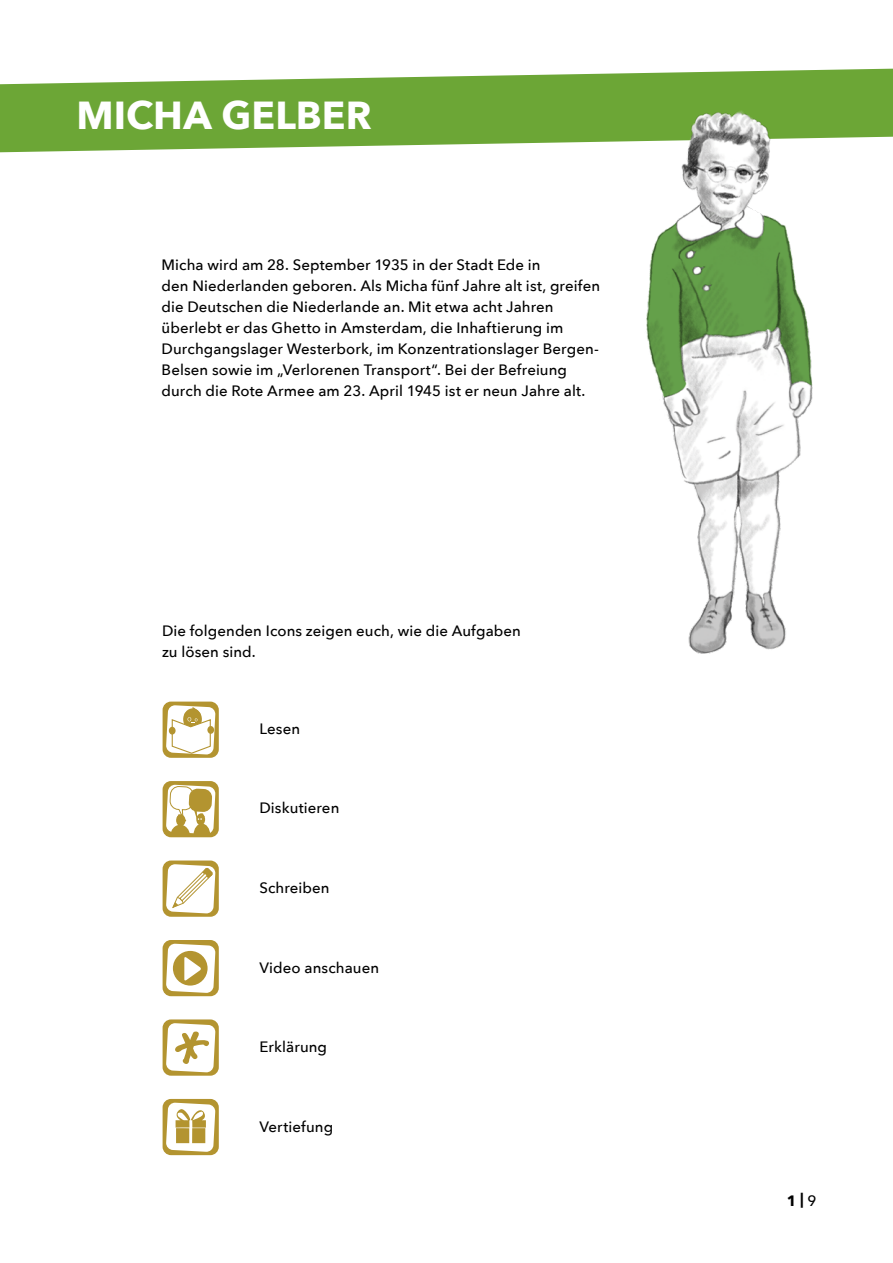
<style>
.page{position:relative;width:893px;height:1263px;background:#fff}
.page>*{position:absolute;margin:0;border:0;box-sizing:border-box;transform-origin:0 0}
.einladung_text{font:700 39px "Avenir Next";color:#fff}
.arbeitsblatt_text{font:500 15px/21px "Avenir Next";letter-spacing:.005em;color:#000}
.t1{font:700 15px "Avenir Next";color:#000}
.s1{font-weight:500}
</style>
<div class="page">
<div style="left:163px;top:1099px;width:56px;height:56px;background:#b39430;border-radius:8px"></div>
<svg style="left:166px;top:1102px;width:49px;height:50px"></svg>
<div style="left:163px;top:860px;width:56px;height:57px;background:#b39430;border-radius:8px"></div>
<svg style="left:166px;top:864px;width:49px;height:49px"></svg>
<div style="left:163px;top:940px;width:56px;height:56px;background:#b39430;border-radius:8px"></div>
<svg style="left:166px;top:943px;width:49px;height:50px"></svg>
<div style="left:163px;top:781px;width:56px;height:56px;background:#b39430;border-radius:8px"></div>
<svg style="left:166px;top:784px;width:49px;height:52px"></svg>
<div style="left:163px;top:702px;width:56px;height:56px;background:#b39430;border-radius:8px"></div>
<svg style="left:166px;top:705px;width:49px;height:50px"></svg>
<div style="left:169px;top:727px;width:7px;height:7px;background:#b39430;border-radius:50%"></div>
<div style="left:207px;top:726px;width:7px;height:8px;background:#b39430;border-radius:50%"></div>
<svg style="left:0;top:75px;width:495px;height:77px;fill:#6ca636"></svg>
<div style="left:163px;top:1019px;width:56px;height:57px;background:#b39430;border-radius:8px"></div>
<svg style="left:166px;top:1023px;width:49px;height:49px"></svg>
<img style="left:495px;top:68px;width:398px;height:586px">
<p class="einladung_text" style="left:77px;top:91px;width:297px">MICHA GELBER</p>
<p class="arbeitsblatt_text" style="left:162px;top:254px;width:440px">Micha wird am 28. September 1935 in der Stadt Ede in<br>den Niederlanden geboren. Als Micha fünf Jahre alt ist, greifen die Deutschen die Niederlande an. Mit etwa acht Jahren überlebt er das Ghetto in Amsterdam, die Inhaftierung im Durchgangslager Westerbork, im Konzentrationslager Bergen-Belsen sowie im „Verlorenen Transport“. Bei der Befreiung durch die Rote Armee am 23. April 1945 ist er neun Jahre alt.</p>
<p class="arbeitsblatt_text" style="left:162px;top:620px;width:360px">Die folgenden Icons zeigen euch, wie die Aufgaben</p>
<p class="arbeitsblatt_text" style="left:162px;top:641px;width:95px">zu lösen sind.</p>
<p class="arbeitsblatt_text" style="left:259px;top:718px;width:42px">Lesen</p>
<p class="arbeitsblatt_text" style="left:259px;top:797px;width:81px">Diskutieren</p>
<p class="arbeitsblatt_text" style="left:259px;top:877px;width:72px">Schreiben</p>
<p class="arbeitsblatt_text" style="left:259px;top:957px;width:121px">Video anschauen</p>
<p class="arbeitsblatt_text" style="left:259px;top:1036px;width:69px">Erklärung</p>
<p class="arbeitsblatt_text" style="left:259px;top:1117px;width:75px">Vertiefung</p>
<p class="t1" style="left:787px;top:1190px;width:31px">1 |<span class="s1">9</span></p>
</div>
